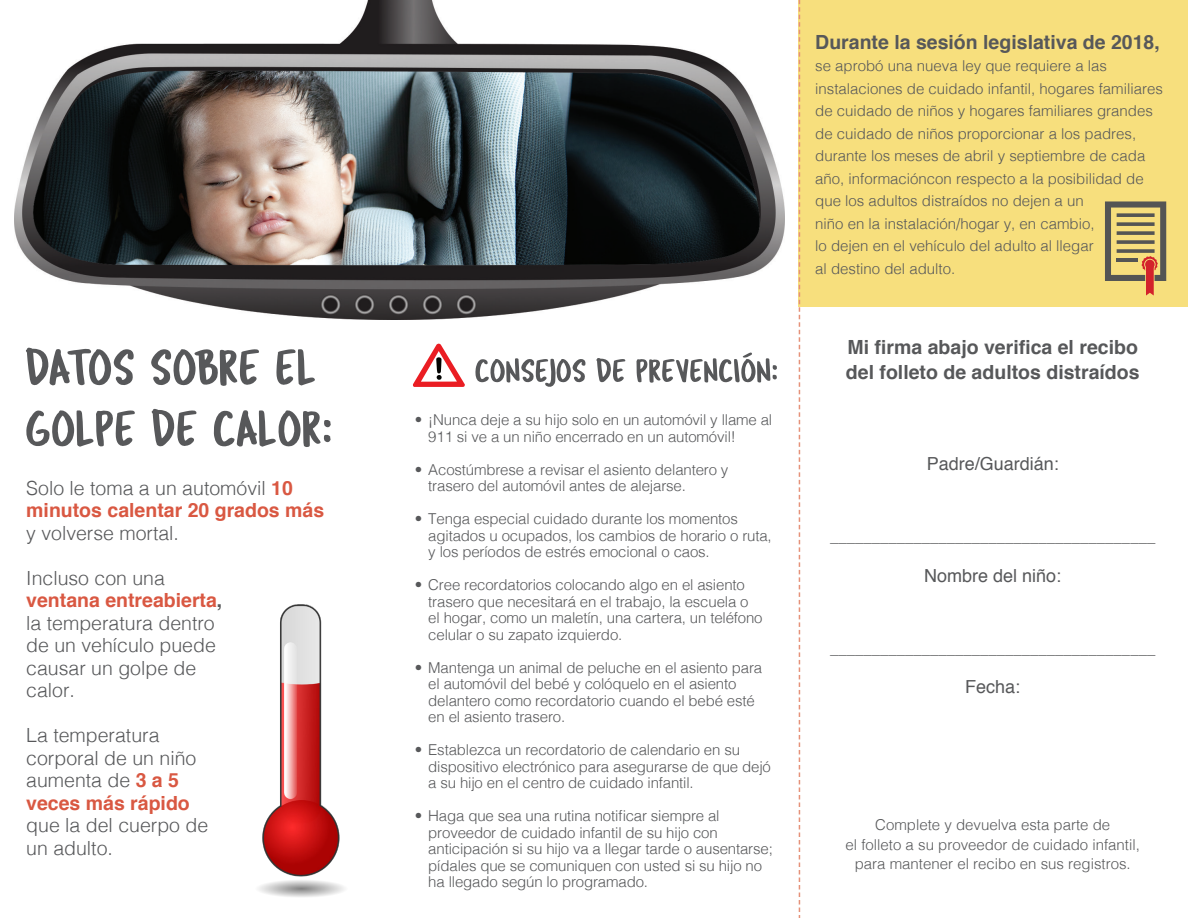
<style>
.page{position:relative;width:1188px;height:918px;background:#fff}
.page>*{position:absolute;margin:0;border:0;box-sizing:border-box;transform-origin:0 0}
.t1{font:300 19.5px/22.5px "Helvetica";color:#57585a}
.t2{font:700 19.5px "Helvetica";color:#57585a}
.t3{font:18px "Helvetica";color:#57585a}
.t4{font:300 15px/16.5px "Helvetica";letter-spacing:-.01em;color:#57585a}
.t5{font:15px "Helvetica";color:#57585a}
.s1{font-weight:700;color:#d95842}
.s2{font-weight:700}
</style>
<div class="page">
<div style="left:799px;top:0;width:389px;height:306px;background:#f7df7d"></div>
<img style="left:259px;top:605px;width:85px;height:292px">
<svg style="left:413px;top:344px;width:52px;height:43px"></svg>
<svg style="left:1105px;top:201px;width:61px;height:95px"></svg>
<img style="left:14px;top:0;width:770px;height:320px">
<svg style="left:26px;top:409px;width:305px;height:38px"></svg>
<svg style="left:26px;top:347px;width:289px;height:39px"></svg>
<svg style="left:475px;top:353px;width:302px;height:34px"></svg>
<svg style="left:799px;top:0;width:1px;height:918px"></svg>
<p class="t1" style="left:26px;top:475px;width:300px">Solo le toma a un automóvil <span class="s1">10 minutos calentar 20 grados más </span>y volverse mortal.</p>
<p class="t1" style="left:26px;top:565px;width:198px">Incluso con una <span class="s1">ventana entreabierta</span><span class="s2">, </span>la temperatura dentro de un vehículo puede causar un golpe de calor.</p>
<p class="t1" style="left:26px;top:723px;width:135px">La temperatura</p>
<p class="t1" style="left:26px;top:745px;width:172px">corporal de un niño aumenta de <span class="s1">3 a 5</span></p>
<p class="t1" style="left:26px;top:790px;width:184px"><span class="s1">veces más rápido </span>que la del cuerpo de un adulto.</p>
<p class="t4" style="left:428px;top:410px;width:346px;text-indent:-14px">• ¡Nunca deje a su hijo solo en un automóvil y llame al<br>911 si ve a un niño encerrado en un automóvil!</p>
<p class="t4" style="left:428px;top:460px;width:302px;text-indent:-14px">• Acostúmbrese a revisar el asiento delantero y trasero del automóvil antes de alejarse.</p>
<p class="t4" style="left:428px;top:509px;width:345px;text-indent:-14px">• Tenga especial cuidado durante los momentos agitados u ocupados, los cambios de horario o ruta, y los períodos de estrés emocional o caos.</p>
<p class="t4" style="left:428px;top:575px;width:336px;text-indent:-14px">• Cree recordatorios colocando algo en el asiento trasero que necesitará en el trabajo, la escuela o el hogar, como un maletín, una cartera, un teléfono celular o su zapato izquierdo.</p>
<p class="t4" style="left:428px;top:658px;width:335px;text-indent:-14px">• Mantenga un animal de peluche en el asiento para el automóvil del bebé y colóquelo en el asiento delantero como recordatorio cuando el bebé esté en el asiento trasero.</p>
<p class="t4" style="left:428px;top:740px;width:344px;text-indent:-14px">• Establezca un recordatorio de calendario en su dispositivo electrónico para asegurarse de que dejó a su hijo en el centro de cuidado infantil.</p>
<p class="t4" style="left:428px;top:806px;width:346px;text-indent:-14px">• Haga que sea una rutina notificar siempre al proveedor de cuidado infantil de su hijo con anticipación si su hijo va a llegar tarde o ausentarse; pídales que se comuniquen con usted si su hijo no ha llegado según lo programado.</p>
<p class="t2" style="left:815px;top:26px;width:346px">Durante la sesión legislativa de 2018,</p>
<p class="t4" style="left:815px;top:54px;width:349px;line-height:22.5px">se aprobó una nueva ley que requiere a las instalaciones de cuidado infantil, hogares familiares de cuidado de niños y hogares familiares grandes de cuidado de niños proporcionar a los padres, durante los meses de abril y septiembre de cada año, informacióncon respecto a la posibilidad de que los adultos distraídos no dejen a un<br>niño en la instalación/hogar y, en cambio,<br>lo dejen en el vehículo del adulto al llegar<br>al destino del adulto.</p>
<p class="t2" style="left:848px;top:331px;width:292px">Mi firma abajo verifica el recibo</p>
<p class="t2" style="left:846px;top:357px;width:295px">del folleto de adultos distraídos</p>
<p class="t3" style="left:927px;top:450px;width:134px">Padre/Guardián:</p>
<p class="t5" style="left:830px;top:525px;width:327px">_______________________________________</p>
<p class="t3" style="left:924px;top:561px;width:139px">Nombre del niño:</p>
<p class="t5" style="left:830px;top:637px;width:327px">_______________________________________</p>
<p class="t3" style="left:965px;top:673px;width:57px">Fecha:</p>
<p class="t4" style="left:875px;top:816px;width:237px">Complete y devuelva esta parte de</p>
<p class="t4" style="left:846px;top:835px;width:296px">el folleto a su proveedor de cuidado infantil,</p>
<p class="t4" style="left:855px;top:855px;width:277px">para mantener el recibo en sus registros.</p>
</div>
